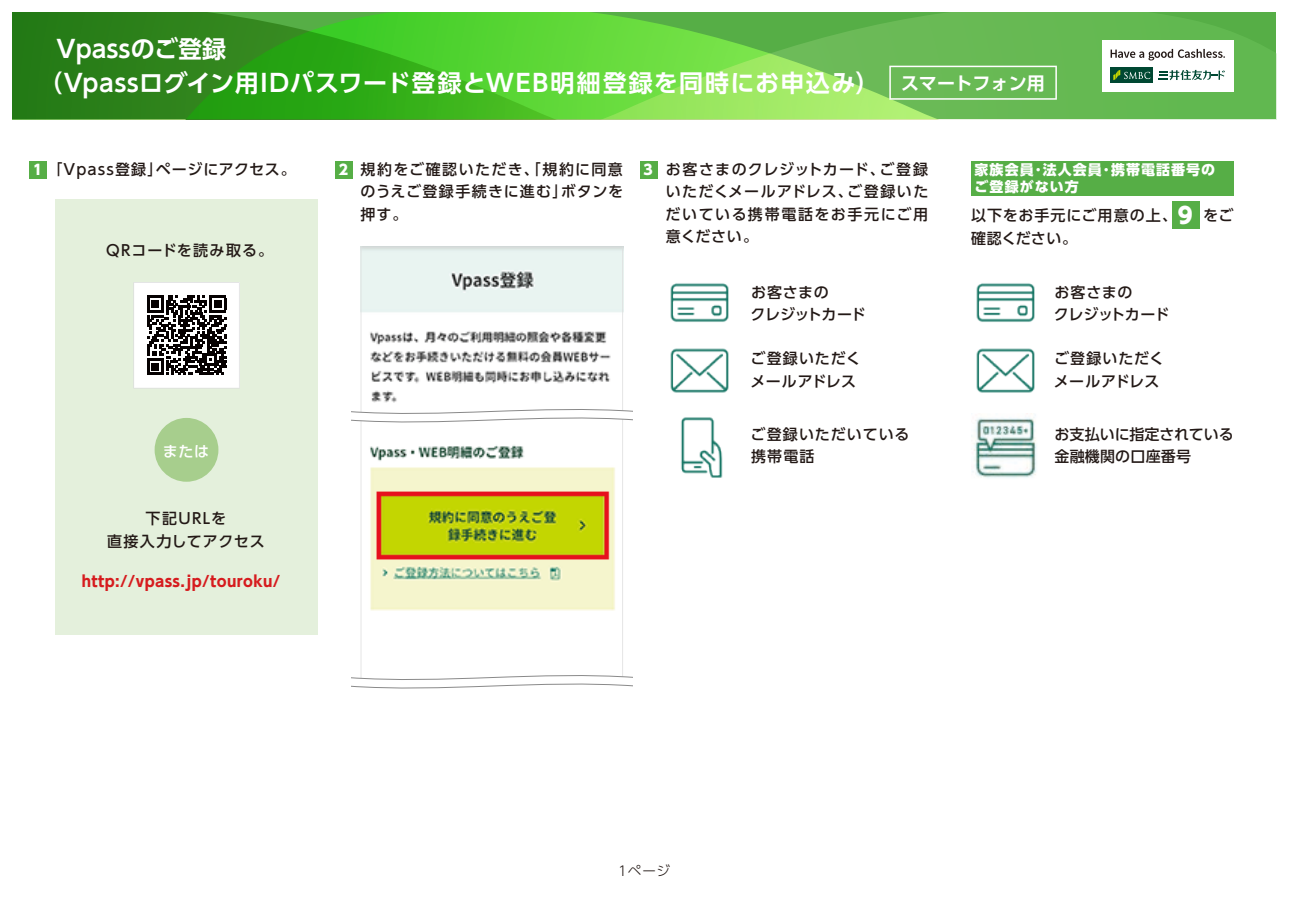
<style>
.page{position:relative;width:1289px;height:919px;background:#fff}
.page>*{position:absolute;margin:0;border:0;box-sizing:border-box;transform-origin:0 0}
.t1{font:700 24px "UD Shin Go Pro De";letter-spacing:.045em;color:#fff}
.t2{font:700 24px "UD Shin Go Pro De";color:#fff}
.t3{font:800 22.35px "UD Shin Go Pro";color:#fff}
.t4{font:700 18px "UD Shin Go Pro De";letter-spacing:.01em;color:#fff}
.t5{font:500 15px/22.5px "UD Shin Go Pro";letter-spacing:.06em;color:#231916}
.t6{font:500 15px/22.5px "UD Shin Go Pro";letter-spacing:.005em;color:#231916}
.t7{font:700 15px "UD Shin Go Pro";letter-spacing:.025em;color:#d61b1e}
.t8{font:500 15px/22.5px "UD Shin Go Pro";letter-spacing:.01em;color:#231916}
.t9{font:500 15px/22.5px "UD Shin Go Pro";letter-spacing:.085em;color:#231916;text-align:center}
.t10{font:500 15px "UD Shin Go Pro";color:#fff}
.t11{font:800 13.95px/16.8px "UD Shin Go Pro";letter-spacing:.075em;color:#fff}
.t12{font:300 13.5px "UD Shin Go Pro";color:#231916}
.s1{font-weight:800;font-size:13.95px;color:#fff}
</style>
<div class="page">
<svg style="left:806px;top:13px;width:470px;height:106px;background:#6cbd55"></svg>
<svg style="left:13px;top:13px;width:793px;height:106px;background:#4ab32c"></svg>
<div style="left:1102px;top:40px;width:131px;height:51px;background:#fff"></div>
<svg style="left:1110px;top:49px;width:114px;height:11px"></svg>
<div style="left:1110px;top:68px;width:42px;height:15px;background:#004832"></div>
<svg style="left:1113px;top:70px;width:37px;height:10px"></svg>
<svg style="left:1158px;top:70px;width:66px;height:10px"></svg>
<svg style="left:889px;top:66px;width:167px;height:34px;background:#76bf64"></svg>
<div style="left:640px;top:161px;width:17px;height:17px;background:#56ae46"></div>
<img style="left:680px;top:417px;width:43px;height:61px">
<img style="left:670px;top:283px;width:59px;height:110px">
<img style="left:971px;top:413px;width:66px;height:65px">
<img style="left:976px;top:283px;width:59px;height:110px">
<div style="left:971px;top:161px;width:262px;height:34px;background:#56ae46"></div>
<div style="left:55px;top:200px;width:263px;height:434px;background:#e4f0dc"></div>
<div style="left:155px;top:418px;width:63px;height:63px;background:#a7ce8d;border-radius:50%"></div>
<svg style="left:133px;top:282px;width:107px;height:106px;background:#a5a3a3"></svg>
<div style="left:335px;top:161px;width:17px;height:17px;background:#56ae46"></div>
<svg style="left:360px;top:247px;width:263px;height:423px"></svg>
<svg style="left:351px;top:670px;width:282px;height:19px"></svg>
<svg style="left:351px;top:404px;width:282px;height:23px"></svg>
<div style="left:30px;top:161px;width:17px;height:17px;background:#56ae46"></div>
<div style="left:1172px;top:202px;width:27px;height:27px;background:#56ae46"></div>
<h1 class="t2" style="left:57px;top:30px;width:171px">Vpassのご登録</h1>
<h1 class="t1" style="left:39px;top:63px;width:842px">（Vpassログイン用IDパスワード登録とWEB明細登録を同時にお申込み）</h1>
<p class="t4" style="left:901px;top:69px;width:145px">スマートフォン用</p>
<p class="t5" style="left:33px;top:157px;width:264px"><span class="s1">1</span> 「Vpass登録」ページにアクセス。</p>
<p class="t5" style="left:106px;top:238px;width:169px">QRコードを読み取る。</p>
<p class="t10" style="left:163px;top:439px;width:48px">または</p>
<p class="t9" style="left:107px;top:507px;width:159px">下記URLを<br>直接入力してアクセス</p>
<p class="t7" style="left:82px;top:568px;width:200px">http://vpass.jp/touroku/</p>
<p class="t5" style="left:360px;top:157px;width:264px;text-align:justify;text-indent:-22px"><span class="s1">2</span> 規約をご確認いただき、「規約に同意のうえご登録手続きに進む」ボタンを押す。</p>
<p class="t5" style="left:665px;top:157px;width:264px;text-align:justify;text-indent:-22px"><span class="s1">3</span> お客さまのクレジットカード、ご登録いただくメールアドレス、ご登録いただいている携帯電話をお手元にご用意ください。</p>
<p class="t6" style="left:750px;top:280px;width:117px">お客さまの<br>クレジットカード</p>
<p class="t5" style="left:750px;top:347px;width:112px">ご登録いただくメールアドレス</p>
<p class="t5" style="left:750px;top:422px;width:160px">ご登録いただいている携帯電話</p>
<p class="t11" style="left:974px;top:161px;width:242px">家族会員･法人会員･携帯電話番号のご登録がない方</p>
<h2 class="t3" style="left:1177px;top:197px;width:16px">9</h2>
<p class="t5" style="left:971px;top:204px;width:264px">以下をお手元にご用意の上、　　をご確認ください。</p>
<p class="t6" style="left:1053px;top:280px;width:117px">お客さまの<br>クレジットカード</p>
<p class="t5" style="left:1053px;top:347px;width:112px">ご登録いただくメールアドレス</p>
<p class="t8" style="left:1054px;top:422px;width:181px">お支払いに指定されている金融機関の口座番号</p>
<p class="t12" style="left:618px;top:859px;width:53px">1ページ</p>
</div>
